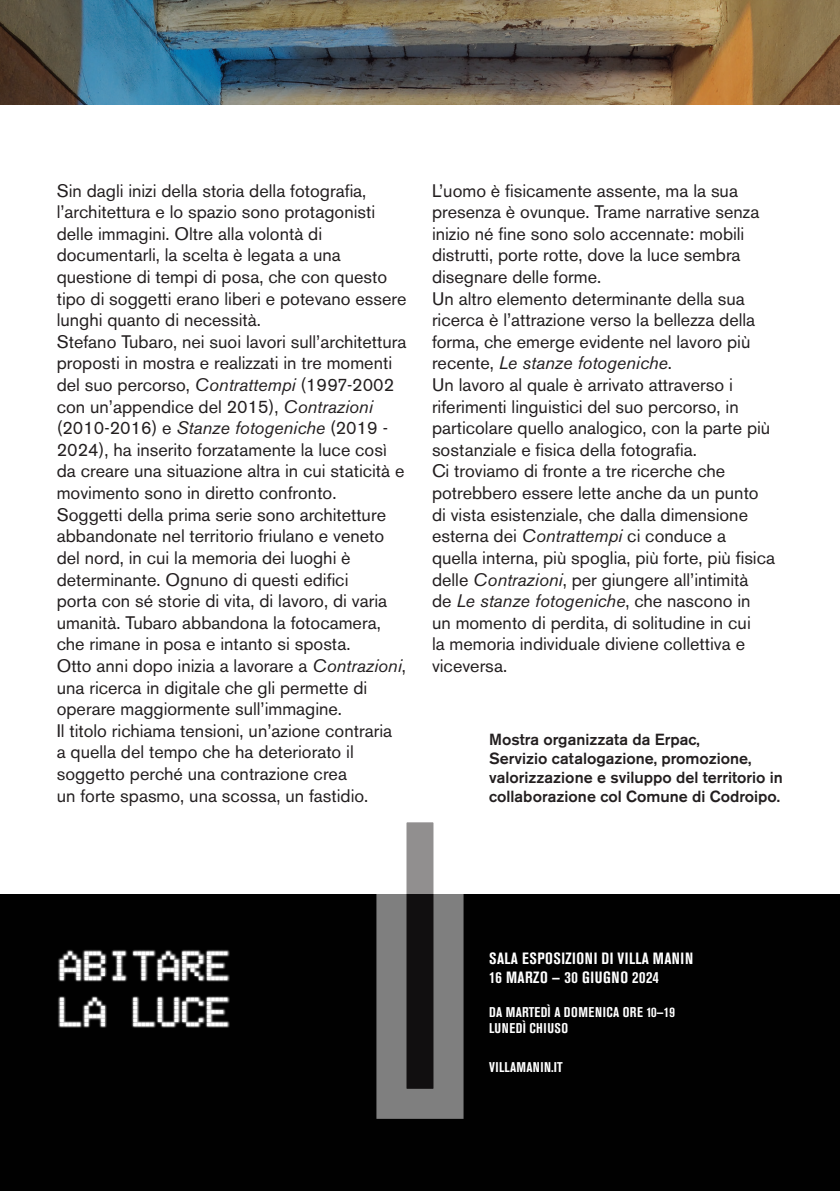
<style>
.page{position:relative;width:840px;height:1191px;background:#fff}
.page>*{position:absolute;margin:0;border:0;box-sizing:border-box;transform-origin:0 0}
.t1{font:38.2px/45.8px "Electronic Highway Sign";letter-spacing:.03em;color:#fff}
.t2{font:18px/21.6px "Akzidenz Grotesk BE";color:#231f20}
.t3{font:700 condensed 16.2px/19.4px "Akzidenz Grotesk BE";letter-spacing:.03em;color:#fff}
.t4{font:500 16px/19.2px "Akzidenz Grotesk BE";color:#231f20}
.t5{font:700 condensed 14px/16.8px "Akzidenz Grotesk BE";letter-spacing:.035em;color:#fff}
.s1{font-style:italic}
</style>
<div class="page">
<img style="left:0;top:0;width:839px;height:105px">
<div style="left:0;top:895px;width:839px;height:296px;background:#010101"></div>
<div style="left:57px;top:949px;width:173px;height:78px;background:#fff;opacity:.75"></div>
<svg style="left:407px;top:823px;width:25px;height:264px;fill:#110f10"></svg>
<div style="left:376px;top:792px;width:87px;height:326px;border:30px solid #fff"></div>
<p class="t2" style="left:57px;top:179px;width:351px">Sin dagli inizi della storia della fotografia, l’architettura e lo spazio sono protagonisti delle immagini. Oltre alla volontà di documentarli, la scelta è legata a una questione di tempi di posa, che con questo tipo di soggetti erano liberi e potevano essere lunghi quanto di necessità.<br>Stefano Tubaro, nei suoi lavori sull’architettura proposti in mostra e realizzati in tre momenti del suo percorso, <span class="s1">Contrattempi</span> (1997-2002 con un’appendice del 2015), <span class="s1">Contrazioni </span>(2010-2016) e <span class="s1">Stanze fotogeniche</span> (2019 - 2024), ha inserito forzatamente la luce così da creare una situazione altra in cui staticità e movimento sono in diretto confronto.<br>Soggetti della prima serie sono architetture abbandonate nel territorio friulano e veneto del nord, in cui la memoria dei luoghi è determinante. Ognuno di questi edifici<br>porta con sé storie di vita, di lavoro, di varia umanità. Tubaro abbandona la fotocamera, che rimane in posa e intanto si sposta.<br>Otto anni dopo inizia a lavorare a <span class="s1">Contrazioni</span>, una ricerca in digitale che gli permette di operare maggiormente sull’immagine.<br>Il titolo richiama tensioni, un’azione contraria<br>a quella del tempo che ha deteriorato il soggetto perché una contrazione crea<br>un forte spasmo, una scossa, un fastidio.</p>
<p class="t2" style="left:432px;top:179px;width:344px">L’uomo è fisicamente assente, ma la sua presenza è ovunque. Trame narrative senza inizio né fine sono solo accennate: mobili distrutti, porte rotte, dove la luce sembra disegnare delle forme.<br>Un altro elemento determinante della sua ricerca è l’attrazione verso la bellezza della forma, che emerge evidente nel lavoro più recente, <span class="s1">Le stanze fotogeniche</span>.<br>Un lavoro al quale è arrivato attraverso i riferimenti linguistici del suo percorso, in particolare quello analogico, con la parte più sostanziale e fisica della fotografia.<br>Ci troviamo di fronte a tre ricerche che potrebbero essere lette anche da un punto di vista esistenziale, che dalla dimensione esterna dei <span class="s1">Contrattempi</span> ci conduce a quella interna, più spoglia, più forte, più fisica delle <span class="s1">Contrazioni</span>, per giungere all’intimità<br>de <span class="s1">Le stanze fotogeniche</span>, che nascono in<br>un momento di perdita, di solitudine in cui<br>la memoria individuale diviene collettiva e viceversa.</p>
<p class="t4" style="left:489px;top:729px;width:295px">Mostra organizzata da Erpac,<br>Servizio catalogazione, promozione, valorizzazione e sviluppo del territorio in collaborazione col Comune di Codroipo.</p>
<h1 class="t1" style="left:58px;top:945px;width:172px">ABITARE<br>LA LUCE</h1>
<p class="t3" style="left:489px;top:948px;width:205px">SALA ESPOSIZIONI DI VILLA MANIN<br>16 MARZO — 30 GIUGNO 2024</p>
<p class="t5" style="left:489px;top:1003px;width:187px">DA MARTEDÌ A DOMENICA ORE 10—19<br>LUNEDÌ CHIUSO</p>
<p class="t5" style="left:489px;top:1059px;width:75px">VILLAMANIN.IT</p>
</div>
